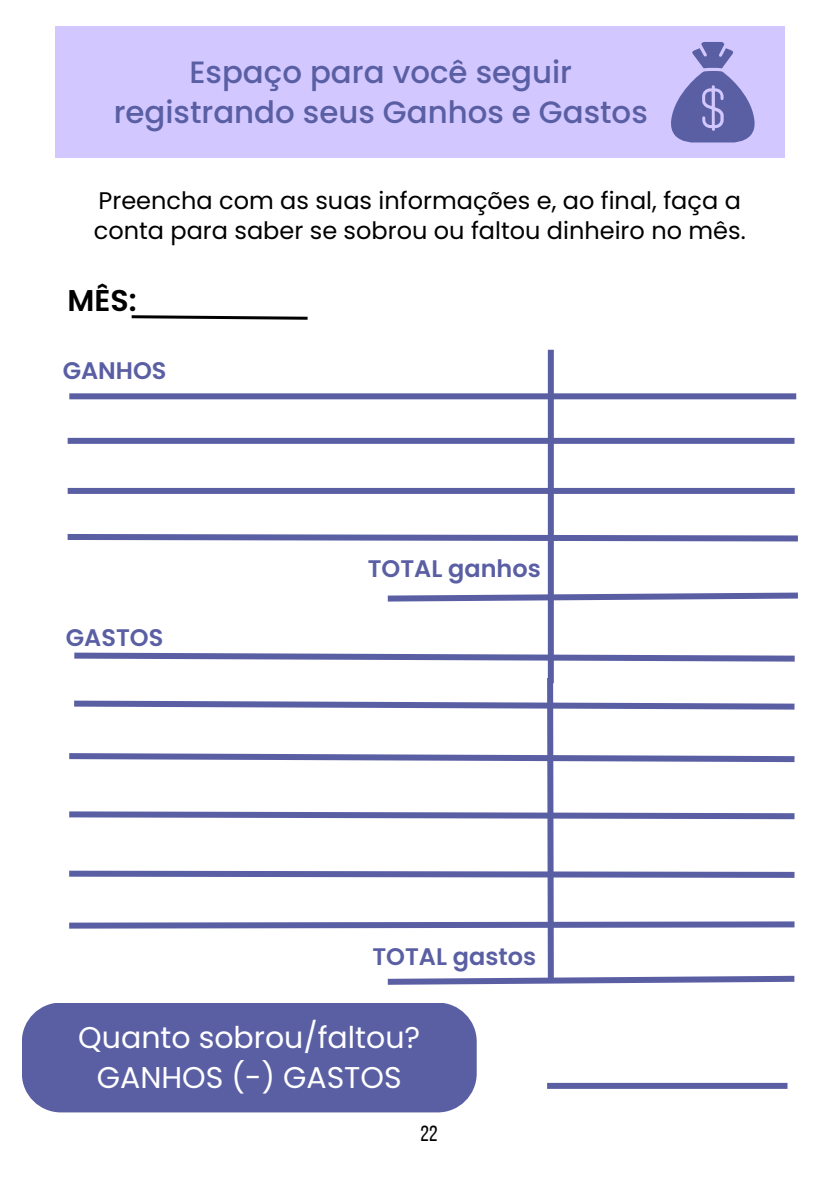
<style>
.page{position:relative;width:839px;height:1191px;background:#fff}
.page>*{position:absolute;margin:0;border:0;box-sizing:border-box;transform-origin:0 0}
.t1{font:500 30.8px/40px "Poppins";color:#5a5fa4;text-align:center}
.t2{font:30px/40.4px "Poppins";color:#fff;text-align:center}
.t3{font:600 30px "Poppins";color:#000}
.t4{font:24px/30px "Poppins";color:#000}
.t5{font:600 24px "Poppins";color:#5a5fa4}
.t6{font:22px "Bebas Neue";color:#000}
</style>
<div class="page">
<div style="left:55px;top:26px;width:729px;height:132px;background:#d2c7ff"></div>
<svg style="left:671px;top:42px;width:84px;height:100px"></svg>
<svg style="left:131px;top:315px;width:177px;height:5px"></svg>
<div style="left:69px;top:393px;width:727px;height:6px;background:#5a5fa4"></div>
<div style="left:68px;top:438px;width:726px;height:6px;background:#5a5fa4"></div>
<div style="left:68px;top:488px;width:726px;height:6px;background:#5a5fa4"></div>
<svg style="left:67px;top:531px;width:731px;height:13px"></svg>
<div style="left:548px;top:350px;width:6px;height:333px;background:#5a5fa4"></div>
<svg style="left:387px;top:590px;width:411px;height:15px"></svg>
<div style="left:22px;top:1003px;width:454px;height:109px;background:#5a5fa4;border-radius:39px"></div>
<div style="left:547px;top:1083px;width:240px;height:6px;background:#5a5fa4"></div>
<svg style="left:69px;top:672px;width:726px;height:313px"></svg>
<svg style="left:74px;top:650px;width:721px;height:15px"></svg>
<p class="t1" style="left:114px;top:53px;width:535px">Espaço para você seguir registrando seus Ganhos e Gastos</p>
<p class="t4" style="left:94px;top:185px;width:653px">Preencha com as suas informações e, ao final, faça a conta para saber se sobrou ou faltou dinheiro no mês.</p>
<h1 class="t3" style="left:68px;top:279px;width:71px">MÊS:</h1>
<h4 class="t5" style="left:63px;top:354px;width:105px">GANHOS</h4>
<h5 class="t5" style="left:66px;top:621px;width:99px">GASTOS</h5>
<h5 class="t5" style="left:368px;top:552px;width:174px">TOTAL ganhos</h5>
<h3 class="t5" style="left:372px;top:940px;width:165px">TOTAL gastos</h3>
<h4 class="t2" style="left:78px;top:1017px;width:343px">Quanto sobrou/faltou?<br>GANHOS (-) GASTOS</h4>
<h2 class="t6" style="left:420px;top:1124px;width:19px">22</h2>
</div>
